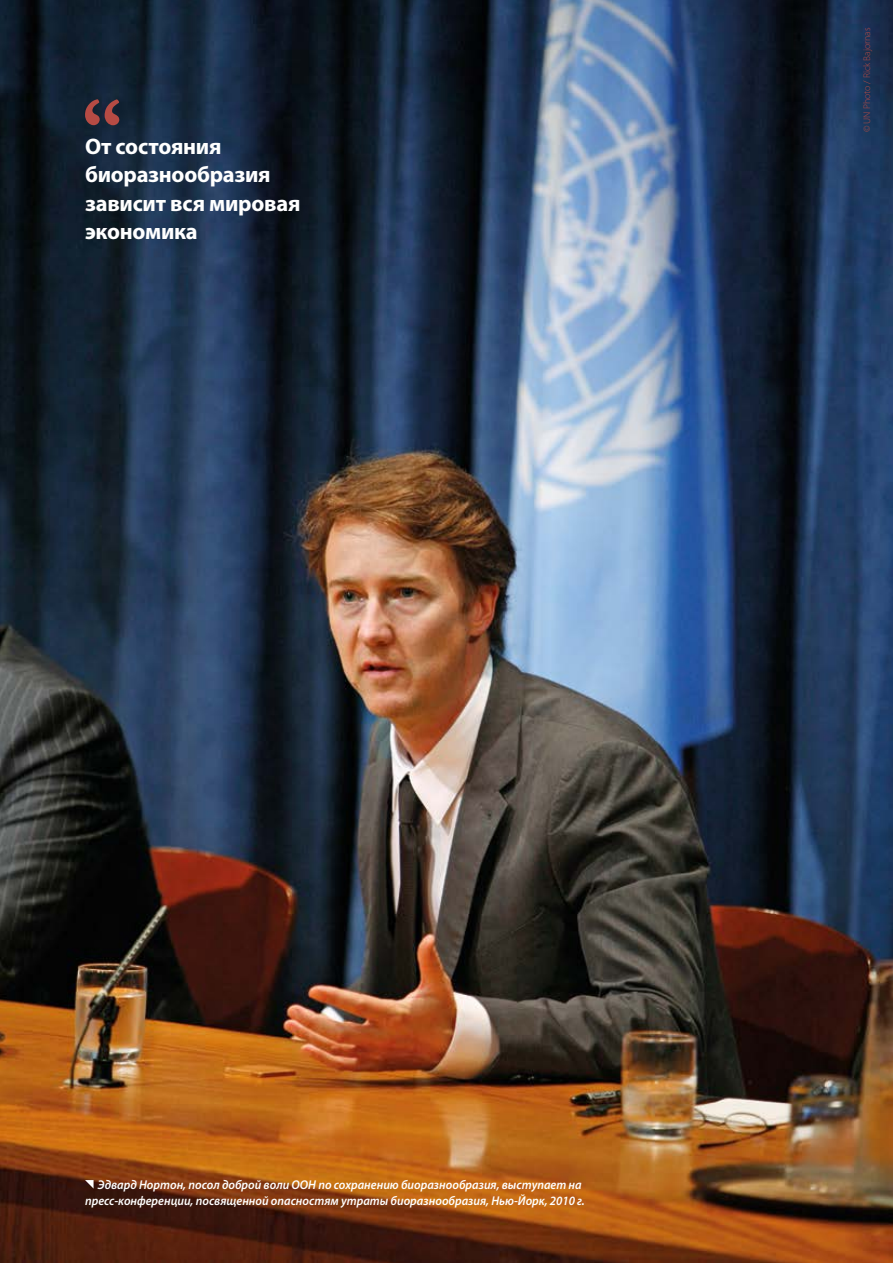
<style>
.page{position:relative;width:893px;height:1263px;background:#fff}
.page>*{position:absolute;margin:0;border:0;box-sizing:border-box;transform-origin:0 0}
.t1{font:700 22.5px/28.5px "Myriad Pro";letter-spacing:-.01em;color:#fff}
.t2{font:italic 600 12.75px/16.5px "Myriad Pro";color:#fff;text-align:right;scale:.95 1}
.t3{font:300 9.75px "Myriad Pro";color:#b64b44}
</style>
<div class="page">
<img style="left:0;top:0;width:893px;height:1263px">
<svg style="left:85px;top:99px;width:34px;height:26px"></svg>
<svg style="left:85px;top:1180px;width:9px;height:8px"></svg>
<h1 class="t1" style="left:85px;top:131px;width:217px">От состояния биоразнообразия зависит вся мировая экономика</h1>
<p class="t3" style="left:861px;top:132px;width:106px;rotate:-90deg">© UN Photo / Rick Bajornas</p>
<p class="t2" style="left:85px;top:1176px;width:528px">Эдвард Нортон, посол доброй воли ООН по сохранению биоразнообразия, выступает на пресс-конференции, посвященной опасностям утраты биоразнообразия, Нью-Йорк, 2010 г.</p>
</div>
